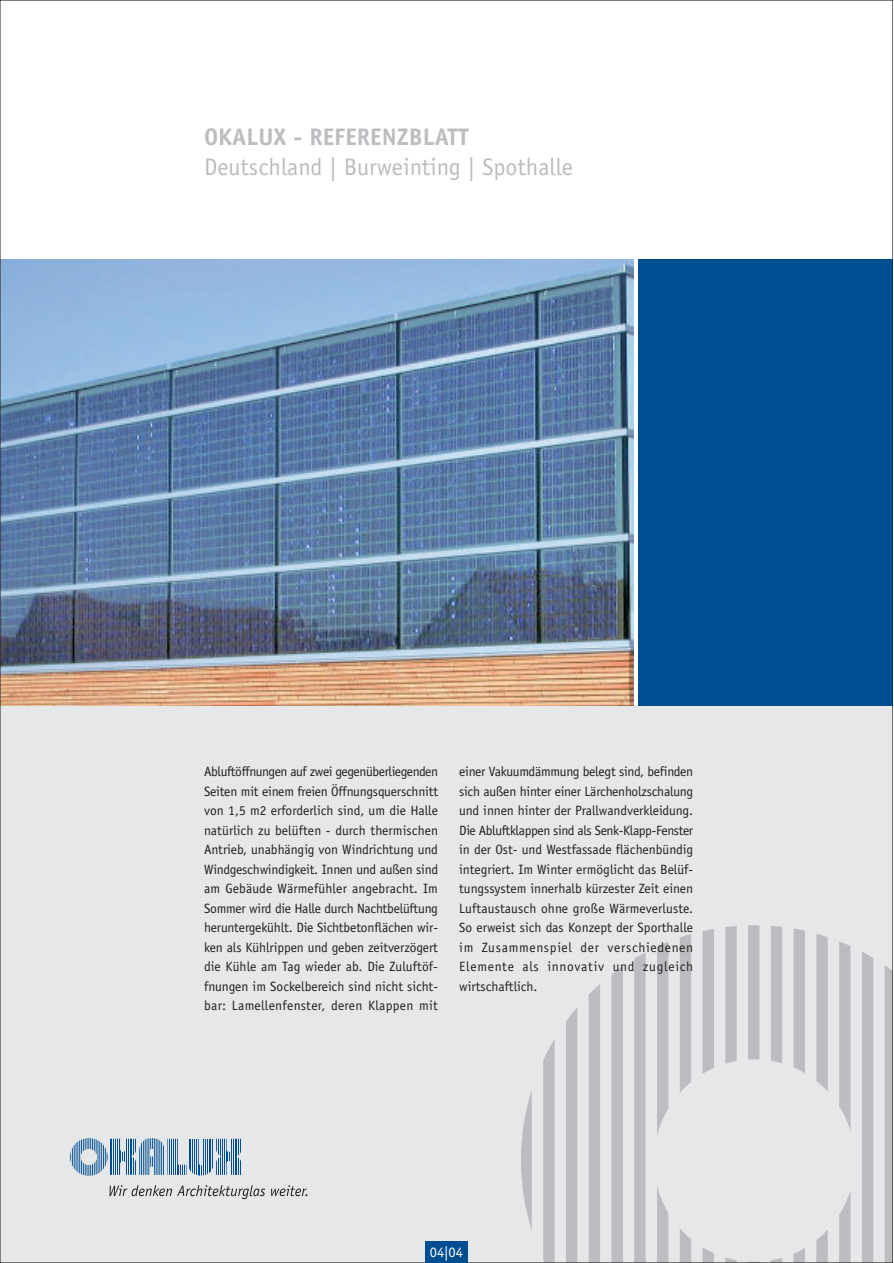
<style>
.page{position:relative;width:894px;height:1263px;background:#fff}
.page>*{position:absolute;margin:0;border:0;box-sizing:border-box;transform-origin:0 0}
.t1{font:24px "Officina Sans";color:#bcbdc0}
.t2{font:700 24px "Officina Sans";color:#bcbdc0}
.t3{font:14.4px "Officina Sans";color:#fff}
.t4{font:13.5px/19.5px "Officina Sans";letter-spacing:.02em;color:#231f20;text-align:justify}
</style>
<div class="page">
<div style="left:0;top:706px;width:892px;height:557px;background:#e6e7e9"></div>
<svg style="left:521px;top:925px;width:369px;height:336px"></svg>
<img style="left:2px;top:259px;width:632px;height:447px">
<div style="left:638px;top:259px;width:254px;height:447px;background:#004e92"></div>
<svg style="left:139px;top:1138px;width:25px;height:37px"></svg>
<svg style="left:70px;top:1138px;width:38px;height:38px"></svg>
<hr style="left:110px;top:1139px;width:1px;height:36px;background:#004e92">
<hr style="left:111px;top:1139px;width:1px;height:36px;background:#004e92">
<hr style="left:113px;top:1139px;width:1px;height:36px;background:#004e92">
<hr style="left:115px;top:1139px;width:1px;height:36px;background:#004e92">
<hr style="left:117px;top:1139px;width:1px;height:36px;background:#004e92">
<hr style="left:119px;top:1139px;width:1px;height:36px;background:#004e92">
<hr style="left:121px;top:1139px;width:1px;height:36px;background:#004e92">
<hr style="left:122px;top:1139px;width:1px;height:36px;background:#004e92">
<hr style="left:124px;top:1139px;width:1px;height:36px;background:#004e92">
<hr style="left:126px;top:1139px;width:1px;height:36px;background:#004e92">
<hr style="left:128px;top:1139px;width:1px;height:36px;background:#004e92">
<hr style="left:130px;top:1139px;width:1px;height:36px;background:#004e92">
<hr style="left:131px;top:1139px;width:1px;height:36px;background:#004e92">
<hr style="left:133px;top:1139px;width:1px;height:36px;background:#004e92">
<hr style="left:135px;top:1139px;width:1px;height:36px;background:#004e92">
<hr style="left:167px;top:1139px;width:1px;height:36px;background:#004e92">
<hr style="left:169px;top:1139px;width:1px;height:36px;background:#004e92">
<hr style="left:171px;top:1139px;width:1px;height:36px;background:#004e92">
<hr style="left:173px;top:1139px;width:1px;height:36px;background:#004e92">
<hr style="left:175px;top:1139px;width:1px;height:36px;background:#004e92">
<hr style="left:177px;top:1139px;width:1px;height:36px;background:#004e92">
<hr style="left:178px;top:1139px;width:1px;height:36px;background:#004e92">
<hr style="left:180px;top:1139px;width:1px;height:36px;background:#004e92">
<hr style="left:182px;top:1139px;width:1px;height:36px;background:#004e92">
<hr style="left:184px;top:1139px;width:1px;height:36px;background:#004e92">
<hr style="left:186px;top:1139px;width:1px;height:36px;background:#004e92">
<svg style="left:189px;top:1163px;width:24px;height:13px"></svg>
<hr style="left:216px;top:1139px;width:1px;height:36px;background:#004e92">
<hr style="left:218px;top:1139px;width:1px;height:36px;background:#004e92">
<hr style="left:220px;top:1139px;width:1px;height:36px;background:#004e92">
<hr style="left:222px;top:1139px;width:1px;height:36px;background:#004e92">
<hr style="left:224px;top:1139px;width:1px;height:36px;background:#004e92">
<hr style="left:226px;top:1139px;width:1px;height:36px;background:#004e92">
<hr style="left:227px;top:1139px;width:1px;height:36px;background:#004e92">
<hr style="left:229px;top:1139px;width:1px;height:36px;background:#004e92">
<hr style="left:231px;top:1139px;width:1px;height:36px;background:#004e92">
<hr style="left:233px;top:1139px;width:1px;height:36px;background:#004e92">
<hr style="left:235px;top:1139px;width:1px;height:36px;background:#004e92">
<hr style="left:237px;top:1139px;width:1px;height:36px;background:#004e92">
<hr style="left:238px;top:1139px;width:1px;height:36px;background:#004e92">
<hr style="left:240px;top:1139px;width:1px;height:36px;background:#004e92">
<svg style="left:110px;top:1185px;width:155px;height:14px"></svg>
<svg style="left:271px;top:1185px;width:36px;height:11px"></svg>
<div style="left:425px;top:1242px;width:43px;height:21px;background:#004e92"></div>
<h1 class="t2" style="left:204px;top:128px;width:266px">OKALUX - REFERENZBLATT</h1>
<h1 class="t1" style="left:204px;top:158px;width:370px">Deutschland | Burweinting | Spothalle</h1>
<p class="t4" style="left:204px;top:763px;width:236px">Abluftöffnungen auf zwei gegenüberliegenden Seiten mit einem freien Öffnungsquerschnitt von 1,5 m2 erforderlich sind, um die Halle natürlich zu belüften - durch thermischen Antrieb, unabhängig von Windrichtung und Windgeschwindigkeit. Innen und außen sind am Gebäude Wärmefühler angebracht. Im Sommer wird die Halle durch Nachtbelüftung heruntergekühlt. Die Sichtbetonflächen wir&shy;ken als Kühlrippen und geben zeitverzögert die Kühle am Tag wieder ab. Die Zuluftöf&shy;fnungen im Sockelbereich sind nicht sicht&shy;bar: Lamellenfenster, deren Klappen mit</p>
<p class="t4" style="left:459px;top:763px;width:236px">einer Vakuumdämmung belegt sind, befinden sich außen hinter einer Lärchenholzschalung und innen hinter der Prallwandverkleidung.<br>Die Abluftklappen sind als Senk-Klapp-Fenster in der Ost- und Westfassade flächenbündig integriert. Im Winter ermöglicht das Belüf&shy;tungssystem innerhalb kürzester Zeit einen Luftaustausch ohne große Wärmeverluste.<br>So erweist sich das Konzept der Sporthalle im Zusammenspiel der verschiedenen Elemente als innovativ und zugleich wirtschaftlich.</p>
<p class="t3" style="left:430px;top:1247px;width:35px">04|04</p>
</div>
